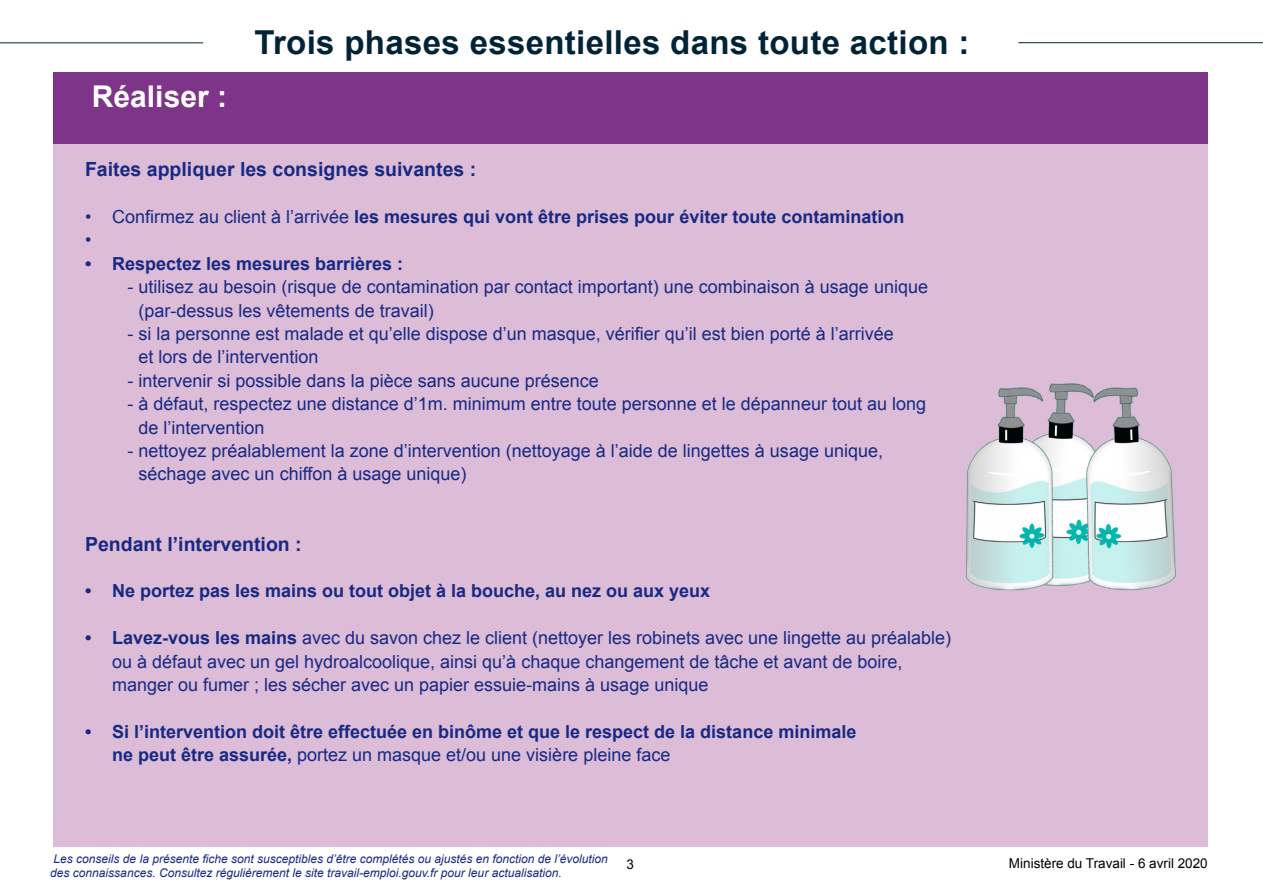
<style>
.page{position:relative;width:1263px;height:893px;background:#fff}
.page>*{position:absolute;margin:0;border:0;box-sizing:border-box;transform-origin:0 0}
.t1{font:700 33px "Arial";letter-spacing:.01em;color:#002338}
.t2{font:700 30px "Arial";color:#fff}
.t3{font:700 19.5px "Arial";color:#172983}
.t4{font:18px/23.4px "Arial";color:#172983}
.t5{font:700 18px/23.4px "Arial";color:#172983}
.t6{font:13.5px "Arial";color:#000}
.t7{font:italic 12px/14.4px "Arial";color:#172983}
.s1{font-weight:400}
.s2{font-weight:700}
</style>
<div class="page">
<hr style="left:1018px;top:42px;width:245px;height:1px;background:#002338">
<hr style="left:0;top:42px;width:203px;height:1px;background:#002338">
<div style="left:53px;top:72px;width:1155px;height:72px;background:#7e3488"></div>
<div style="left:53px;top:144px;width:1155px;height:702px;background:#dcbcd7"></div>
<img style="left:965px;top:380px;width:211px;height:211px">
<p class="t2" style="left:92px;top:77px;width:137px">Réaliser :</p>
<p class="t1" style="left:254px;top:21px;width:717px">Trois phases essentielles dans toute action :</p>
<p class="t3" style="left:85px;top:157px;width:393px">Faites appliquer les consignes suivantes :</p>
<p class="t5" style="left:85px;top:206px;width:821px"><span class="s1">• Confirmez au client à l’arrivée</span> les mesures qui vont être prises pour éviter toute contamination</p>
<p class="t4" style="left:85px;top:229px;width:8px">•</p>
<p class="t5" style="left:85px;top:252px;width:320px">• Respectez les mesures barrières :</p>
<p class="t4" style="left:139px;top:275px;width:791px;text-indent:-11px">- utilisez au besoin (risque de contamination par contact important) une combinaison à usage unique (par-dessus les vêtements de travail)</p>
<p class="t4" style="left:139px;top:322px;width:757px;text-indent:-11px">- si la personne est malade et qu’elle dispose d’un masque, vérifier qu’il est bien porté à l’arrivée et lors de l’intervention</p>
<p class="t4" style="left:128px;top:369px;width:473px">- intervenir si possible dans la pièce sans aucune présence</p>
<p class="t4" style="left:139px;top:392px;width:789px;text-indent:-11px">- à défaut, respectez une distance d’1m. minimum entre toute personne et le dépanneur tout au long de l’intervention</p>
<p class="t4" style="left:139px;top:439px;width:746px;text-indent:-11px">- nettoyez préalablement la zone d’intervention (nettoyage à l’aide de lingettes à usage unique, séchage avec un chiffon à usage unique)</p>
<p class="t3" style="left:85px;top:531px;width:218px">Pendant l’intervention :</p>
<p class="t5" style="left:85px;top:580px;width:627px">• Ne portez pas les mains ou tout objet à la bouche, au nez ou aux yeux</p>
<p class="t4" style="left:112px;top:626px;width:841px;text-indent:-27px"><span class="s2">• Lavez-vous les mains</span> avec du savon chez le client (nettoyer les robinets avec une lingette au préalable) ou à défaut avec un gel hydroalcoolique, ainsi qu’à chaque changement de tâche et avant de boire, manger ou fumer ; les sécher avec un papier essuie-mains à usage unique</p>
<p class="t5" style="left:112px;top:720px;width:746px;text-indent:-27px">• Si l’intervention doit être effectuée en binôme et que le respect de la distance minimale ne peut être assurée, <span class="s1">portez un masque et/ou une visière pleine face</span></p>
<p class="t7" style="left:50px;top:852px;width:559px">Les conseils de la présente fiche sont susceptibles d’être complétés ou ajustés en fonction de l’évolution des connaissances. Consultez régulièrement le site travail-emploi.gouv.fr pour leur actualisation.</p>
<p class="t6" style="left:626px;top:855px;width:9px">3</p>
<p class="t6" style="left:1009px;top:854px;width:200px">Ministère du Travail - 6 avril 2020</p>
</div>
